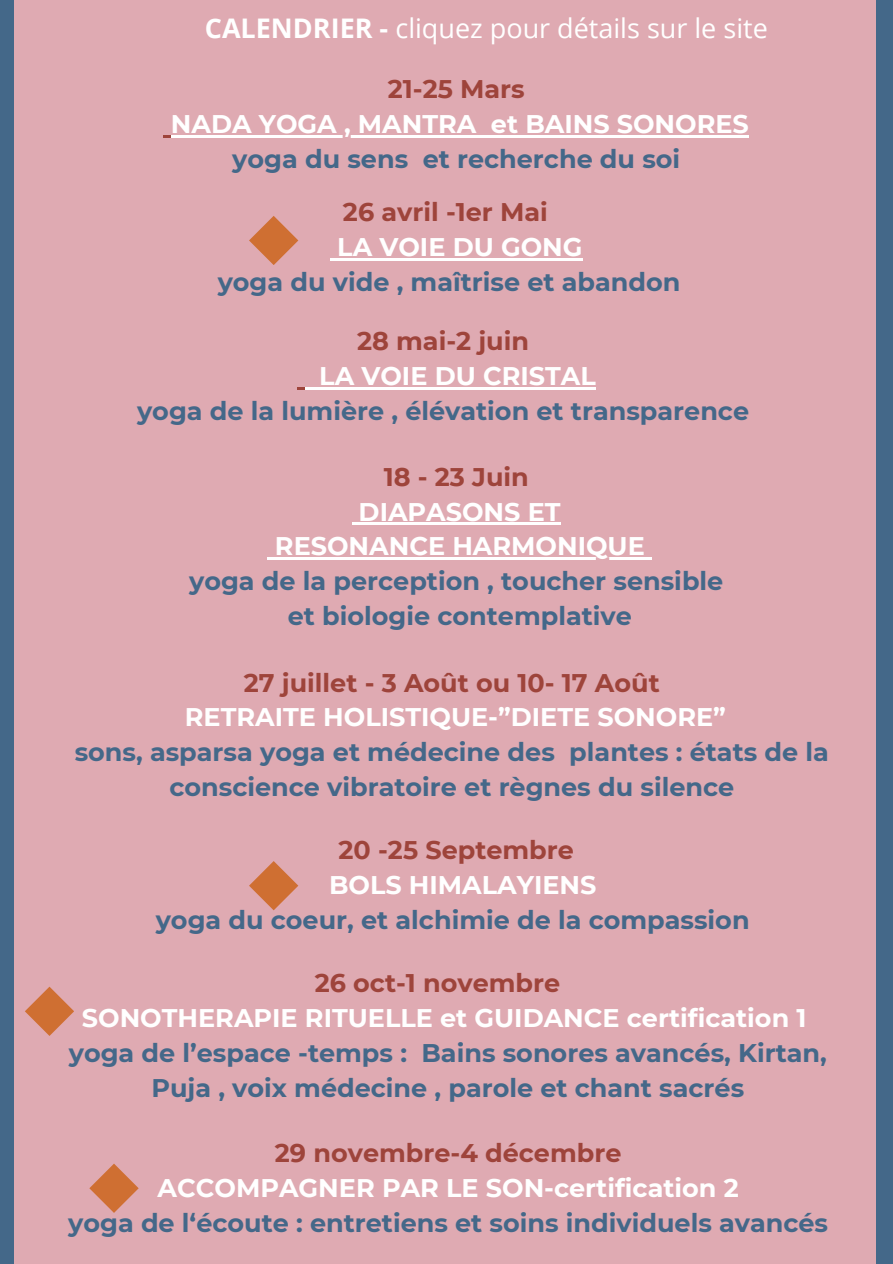
<style>
.page{position:relative;width:893px;height:1264px;background:#fff}
.page>*{position:absolute;margin:0;border:0;box-sizing:border-box;transform-origin:0 0}
.t1{font:27px "Open Sans";color:#fff}
.t2{font:700 25.5px/34.8px "Montserrat";color:#446889;text-align:center}
.t3{font:700 25.5px "Montserrat";color:#fff}
.t4{font:700 25.5px "Montserrat";color:#9e443b}
.s1{font-weight:700}
</style>
<div class="page">
<div style="left:0;top:0;width:892px;height:1263px;background:#dfaab2"></div>
<div style="left:0;top:0;width:14px;height:1263px;background:#446889"></div>
<svg style="left:352px;top:523px;width:6px;height:2px"></svg>
<hr style="left:358px;top:523px;width:202px;height:2px;background:#fff">
<svg style="left:268px;top:557px;width:7px;height:3px"></svg>
<hr style="left:275px;top:557px;width:369px;height:3px;background:#fff">
<svg style="left:644px;top:557px;width:8px;height:3px"></svg>
<div style="left:876px;top:0;width:16px;height:1263px;background:#446889"></div>
<svg style="left:164px;top:135px;width:7px;height:2px"></svg>
<hr style="left:171px;top:135px;width:305px;height:2px;background:#fff">
<svg style="left:476px;top:135px;width:15px;height:2px"></svg>
<hr style="left:491px;top:135px;width:257px;height:2px;background:#fff">
<svg style="left:330px;top:258px;width:7px;height:3px"></svg>
<hr style="left:337px;top:258px;width:245px;height:3px;background:#fff">
<svg style="left:297px;top:387px;width:22px;height:2px"></svg>
<hr style="left:319px;top:387px;width:276px;height:2px;background:#fff">
<svg style="left:249px;top:216px;width:49px;height:49px"></svg>
<svg style="left:249px;top:861px;width:49px;height:49px"></svg>
<svg style="left:25px;top:986px;width:49px;height:49px"></svg>
<svg style="left:89px;top:1163px;width:50px;height:49px"></svg>
<p class="t1" style="left:205px;top:9px;width:564px"><span class="s1">CALENDRIER -</span> cliquez pour détails sur le site</p>
<p class="t4" style="left:388px;top:73px;width:138px">21-25 Mars</p>
<p class="t3" style="left:171px;top:108px;width:579px">NADA YOGA , MANTRA et BAINS SONORES</p>
<p class="t2" style="left:232px;top:141px;width:449px">yoga du sens et recherche du soi</p>
<p class="t4" style="left:343px;top:196px;width:206px">26 avril -1er Mai</p>
<p class="t3" style="left:337px;top:231px;width:247px">LA VOIE DU GONG</p>
<p class="t2" style="left:218px;top:264px;width:464px">yoga du vide , maîtrise et abandon</p>
<p class="t4" style="left:357px;top:325px;width:173px">28 mai-2 juin</p>
<p class="t3" style="left:319px;top:360px;width:278px">LA VOIE DU CRISTAL</p>
<p class="t2" style="left:137px;top:393px;width:613px">yoga de la lumière , élévation et transparence</p>
<p class="t4" style="left:383px;top:461px;width:147px">18 - 23 Juin</p>
<p class="t3" style="left:358px;top:496px;width:203px">DIAPASONS ET</p>
<p class="t3" style="left:275px;top:531px;width:371px">RESONANCE HARMONIQUE</p>
<p class="t2" style="left:189px;top:564px;width:535px">yoga de la perception , toucher sensible</p>
<p class="t2" style="left:288px;top:598px;width:345px">et biologie contemplative</p>
<p class="t4" style="left:244px;top:667px;width:417px">27 juillet - 3 Août ou 10- 17 Août</p>
<p class="t3" style="left:185px;top:701px;width:542px">RETRAITE HOLISTIQUE-”DIETE SONORE”</p>
<p class="t2" style="left:75px;top:734px;width:755px">sons, asparsa yoga et médecine des plantes : états de la conscience vibratoire et règnes du silence</p>
<p class="t4" style="left:338px;top:834px;width:237px">20 -25 Septembre</p>
<p class="t3" style="left:329px;top:869px;width:269px">BOLS HIMALAYIENS</p>
<p class="t2" style="left:156px;top:902px;width:595px">yoga du coeur, et alchimie de la compassion</p>
<p class="t4" style="left:315px;top:967px;width:247px">26 oct-1 novembre</p>
<p class="t3" style="left:82px;top:1002px;width:726px">SONOTHERAPIE RITUELLE et GUIDANCE certification 1</p>
<p class="t2" style="left:69px;top:1035px;width:759px">yoga de l’espace -temps : Bains sonores avancés, Kirtan,</p>
<p class="t2" style="left:151px;top:1070px;width:594px">Puja , voix médecine , parole et chant sacrés</p>
<p class="t4" style="left:275px;top:1137px;width:348px">29 novembre-4 décembre</p>
<p class="t3" style="left:158px;top:1171px;width:582px">ACCOMPAGNER PAR LE SON-certification 2</p>
<p class="t2" style="left:68px;top:1204px;width:761px">yoga de l‘écoute : entretiens et soins individuels avancés</p>
</div>
